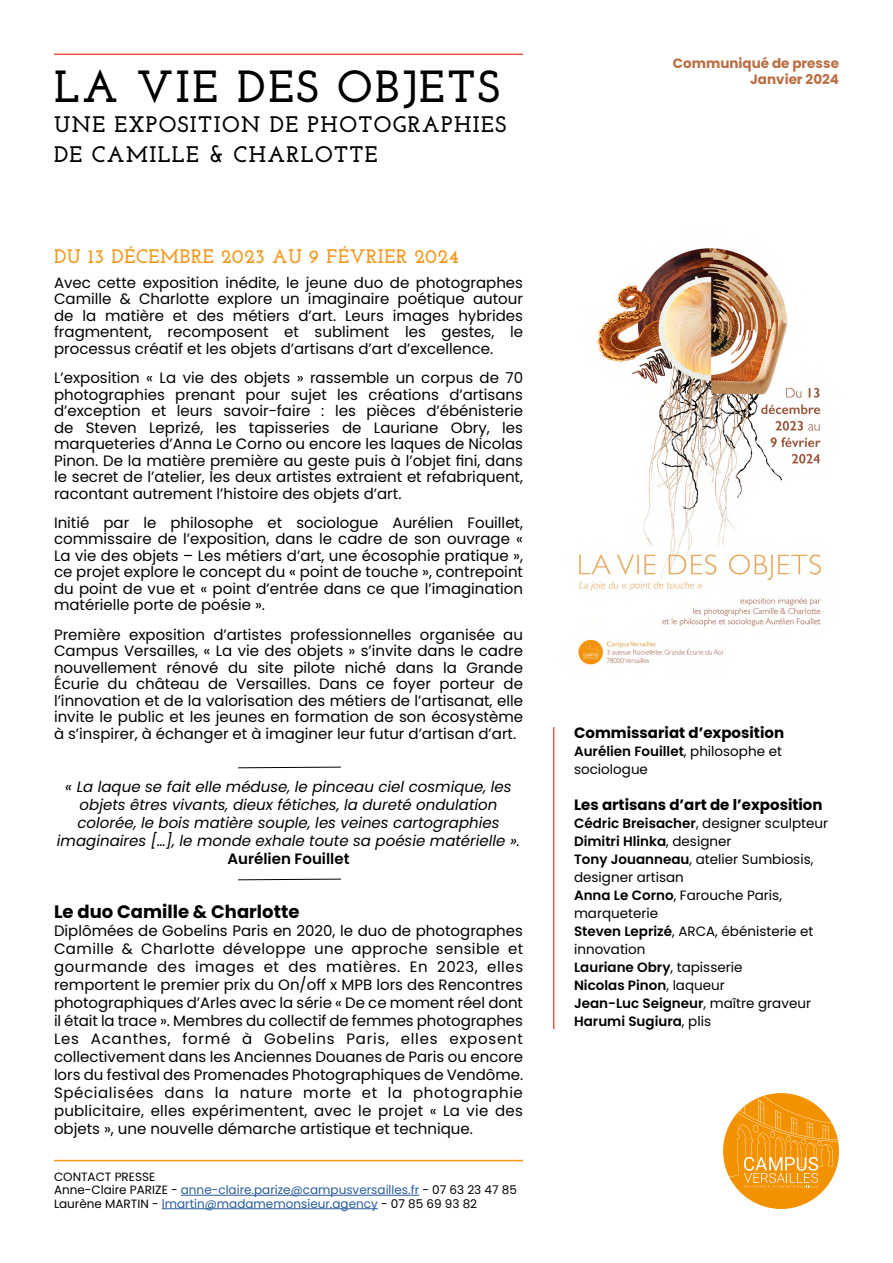
<style>
.page{position:relative;width:893px;height:1263px;background:#fff}
.page>*{position:absolute;margin:0;border:0;box-sizing:border-box;transform-origin:0 0}
.t1{font:700 45px "Josefin Slab";letter-spacing:.06em;color:#000}
.t2{font:700 22.5px/30px "Josefin Slab";letter-spacing:.06em;color:#000}
.t3{font:700 19.5px "Josefin Slab";letter-spacing:.03em;color:#f4971a}
.t4{font:700 18px "Poppins";color:#000}
.t5{font:15px/16.5px "Poppins";color:#000;text-align:justify}
.t6{font:italic 15px/18px "Poppins";color:#000;text-align:center}
.t7{font:700 15px "Poppins";color:#000}
.t8{font:600 15px "Poppins";color:#000}
.t9{font:13.5px/18px "Poppins";color:#000}
.t10{font:700 13.5px/16.2px "Poppins";color:#ba6e43;text-align:right}
.t11{font:12px/13.5px "Poppins";color:#000}
.s1{color:#275b9b}
.s2{font-weight:600}
</style>
<div class="page">
<svg style="left:723px;top:1093px;width:116px;height:116px"></svg>
<hr style="left:54px;top:54px;width:469px;height:1px;background:#ea5548">
<hr style="left:181px;top:1195px;width:238px;height:1px;background:#275b9b">
<hr style="left:162px;top:1208px;width:216px;height:1px;background:#275b9b">
<hr style="left:54px;top:1160px;width:469px;height:1px;background:#f4971a">
<img style="left:578px;top:247px;width:245px;height:419px">
<svg style="left:238px;top:766px;width:103px;height:2px"></svg>
<svg style="left:238px;top:878px;width:103px;height:2px"></svg>
<hr style="left:553px;top:727px;width:1px;height:302px;background:#ea5548">
<h1 class="t1" style="left:54px;top:60px;width:447px">LA VIE DES OBJETS</h1>
<h2 class="t2" style="left:54px;top:109px;width:454px">UNE EXPOSITION DE PHOTOGRAPHIES<br>DE CAMILLE &amp; CHARLOTTE</h2>
<h3 class="t3" style="left:54px;top:245px;width:406px">DU 13 DÉCEMBRE 2023 AU 9 FÉVRIER 2024</h3>
<p class="t5" style="left:54px;top:274px;width:471px">Avec cette exposition inédite, le jeune duo de photographes Camille &amp; Charlotte explore un imaginaire poétique autour de la matière et des métiers d’art. Leurs images hybrides fragmentent, recomposent et subliment les gestes, le processus créatif et les objets d’artisans d’art d’excellence.</p>
<p class="t5" style="left:54px;top:370px;width:471px">L’exposition « La vie des objets » rassemble un corpus de 70 photographies prenant pour sujet les créations d’artisans d’exception et leurs savoir-faire : les pièces d’ébénisterie de Steven Leprizé, les tapisseries de Lauriane Obry, les marqueteries d’Anna Le Corno ou encore les laques de Nicolas Pinon. De la matière première au geste puis à l’objet fini, dans le secret de l’atelier, les deux artistes extraient et refabriquent, racontant autrement l’histoire des objets d’art.</p>
<p class="t5" style="left:54px;top:514px;width:471px">Initié par le philosophe et sociologue Aurélien Fouillet, commissaire de l’exposition, dans le cadre de son ouvrage « La vie des objets – Les métiers d’art, une écosophie pratique », ce projet explore le concept du « point de touche », contrepoint du point de vue et « point d’entrée dans ce que l’imagination matérielle porte de poésie ».</p>
<p class="t5" style="left:54px;top:626px;width:471px">Première exposition d’artistes professionnelles organisée au Campus Versailles, « La vie des objets » s’invite dans le cadre nouvellement rénové du site pilote niché dans la Grande Écurie du château de Versailles. Dans ce foyer porteur de l’innovation et de la valorisation des métiers de l’artisanat, elle invite le public et les jeunes en formation de son écosystème à s’inspirer, à échanger et à imaginer leur futur d’artisan d’art.</p>
<p class="t6" style="left:57px;top:778px;width:465px">« La laque se fait elle méduse, le pinceau ciel cosmique, les objets êtres vivants, dieux fétiches, la dureté ondulation colorée, le bois matière souple, les veines cartographies imaginaires […], le monde exhale toute sa poésie matérielle ».</p>
<p class="t8" style="left:227px;top:850px;width:124px">Aurélien Fouillet</p>
<p class="t4" style="left:54px;top:901px;width:247px">Le duo Camille &amp; Charlotte</p>
<p class="t5" style="left:54px;top:922px;width:471px;line-height:18px">Diplômées de Gobelins Paris en 2020, le duo de photographes Camille &amp; Charlotte développe une approche sensible et gourmande des images et des matières. En 2023, elles remportent le premier prix du On/off x MPB lors des Rencontres photographiques d’Arles avec la série « De ce moment réel dont il était la trace ». Membres du collectif de femmes photographes Les Acanthes, formé à Gobelins Paris, elles exposent collectivement dans les Anciennes Douanes de Paris ou encore lors du festival des Promenades Photographiques de Vendôme.<br>Spécialisées dans la nature morte et la photographie publicitaire, elles expérimentent, avec le projet « La vie des objets », une nouvelle démarche artistique et technique.</p>
<p class="t11" style="left:54px;top:1170px;width:464px">CONTACT PRESSE<br>Anne-Claire PARIZE - <span class="s1">anne-claire.parize@campusversailles.fr</span> - 07 63 23 47 85<br>Laurène MARTIN - <span class="s1">lmartin@madamemonsieur.agency</span> - 07 85 69 93 82</p>
<p class="t10" style="left:673px;top:55px;width:168px">Communiqué de presse<br>Janvier 2024</p>
<p class="t7" style="left:574px;top:724px;width:212px">Commissariat d’exposition</p>
<p class="t9" style="left:574px;top:742px;width:209px"><span class="s2">Aurélien Fouillet</span>, philosophe et sociologue</p>
<p class="t7" style="left:574px;top:796px;width:250px">Les artisans d’art de l’exposition</p>
<p class="t9" style="left:574px;top:814px;width:256px"><span class="s2">Cédric Breisacher</span>, designer sculpteur<br><span class="s2">Dimitri Hlinka</span>, designer<br><span class="s2">Tony Jouanneau</span>, atelier Sumbiosis, designer artisan<br><span class="s2">Anna Le Corno</span>, Farouche Paris, marqueterie<br><span class="s2">Steven Leprizé</span>, ARCA, ébénisterie et innovation<br><span class="s2">Lauriane Obry</span>, tapisserie<br><span class="s2">Nicolas Pinon</span>, laqueur<br><span class="s2">Jean-Luc Seigneur</span>, maître graveur<br><span class="s2">Harumi Sugiura</span>, plis</p>
</div>
